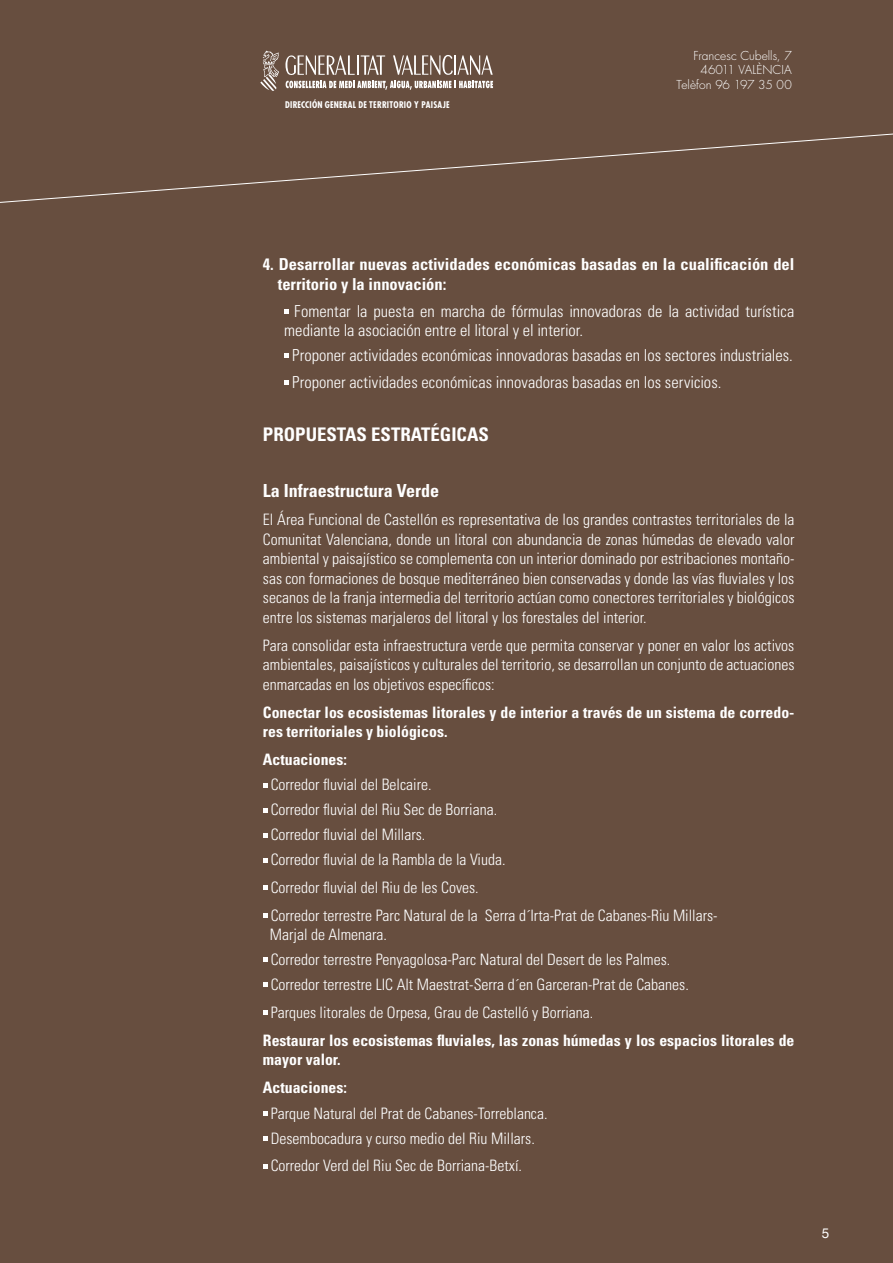
<style>
.page{position:relative;width:893px;height:1263px;background:#674e3f}
.page>*{position:absolute;margin:0;border:0;box-sizing:border-box;transform-origin:0 0}
._02_INTRO_TITULO{font:700 condensed 18.75px "Univers";color:#fff}
._02_INTRO_TITULO-2{font:700 condensed 18px "Univers";color:#fff}
._02_Areas_TXT_3_tabu{font:300 condensed 16.5px/18.8px "Univers";color:#fff}
._02_Areas_TXT_2_sang{font:700 condensed 16.5px/19.5px "Univers";color:#fff}
._02_Areas_TXT{font:300 condensed 15.75px/19.5px "Univers";color:#fff;text-align:justify}
._02_Areas_TXT__2{font:300 condensed 15.75px "Univers";color:#fff}
._02_Areas_TXT-2{font:700 condensed 15.75px/19.5px "Univers";color:#fff}
.t1{font:13.5px "Helvetica Neue";color:#fff}
.t2{font:300 12px/14.4px "Futura";letter-spacing:.005em;color:#fff;text-align:right}
.t3{font:700 condensed 9px "Futura";letter-spacing:.025em;color:#fff}
</style>
<div class="page">
<svg style="left:0;top:133px;width:893px;height:70px"></svg>
<svg style="left:260px;top:51px;width:19px;height:40px"></svg>
<svg style="left:285px;top:55px;width:208px;height:35px"></svg>
<svg style="left:284px;top:310px;width:4px;height:4px"></svg>
<svg style="left:284px;top:353px;width:4px;height:5px"></svg>
<svg style="left:284px;top:381px;width:4px;height:4px"></svg>
<svg style="left:263px;top:783px;width:4px;height:4px"></svg>
<svg style="left:263px;top:808px;width:4px;height:4px"></svg>
<svg style="left:263px;top:833px;width:4px;height:4px"></svg>
<svg style="left:263px;top:858px;width:4px;height:4px"></svg>
<svg style="left:263px;top:886px;width:4px;height:4px"></svg>
<svg style="left:263px;top:913px;width:4px;height:5px"></svg>
<svg style="left:263px;top:958px;width:4px;height:4px"></svg>
<svg style="left:263px;top:983px;width:4px;height:4px"></svg>
<svg style="left:263px;top:1011px;width:4px;height:4px"></svg>
<svg style="left:263px;top:1111px;width:4px;height:4px"></svg>
<svg style="left:263px;top:1136px;width:4px;height:4px"></svg>
<svg style="left:263px;top:1164px;width:4px;height:4px"></svg>
<p class="t3" style="left:285px;top:99px;width:166px">DIRECCIÓN GENERAL DE TERRITORIO Y PAISAJE</p>
<p class="t2" style="left:677px;top:49px;width:117px">Francesc Cubells, 7<br>46011 Valènc ia<br>Telèfon 96 197 35 00</p>
<p class="_02_Areas_TXT_2_sang" style="left:278px;top:254px;width:518px;text-indent:-15px">4. Desarrollar nuevas actividades económicas basadas en la cualificación del territorio y la innovación:</p>
<p class="_02_Areas_TXT_3_tabu" style="left:284px;top:302px;width:512px;text-indent:10px">Fomentar la puesta en marcha de fórmulas innovadoras de la actividad turística mediante la asociación entre el litoral y el interior.</p>
<p class="_02_Areas_TXT_3_tabu" style="left:292px;top:345px;width:502px">Proponer actividades económicas innovadoras basadas en los sectores industriales.</p>
<p class="_02_Areas_TXT_3_tabu" style="left:292px;top:373px;width:431px">Proponer actividades económicas innovadoras basadas en los servicios.</p>
<p class="_02_INTRO_TITULO" style="left:263px;top:423px;width:216px">PROPUESTAS ESTRATÉGICAS</p>
<p class="_02_INTRO_TITULO-2" style="left:263px;top:480px;width:178px">La Infraestructura Verde</p>
<p class="_02_Areas_TXT" style="left:263px;top:510px;width:533px">El Área Funcional de Castellón es representativa de los grandes contrastes territoriales de la Comunitat Valenciana, donde un litoral con abundancia de zonas húmedas de elevado valor ambiental y paisajístico se complementa con un interior dominado por estribaciones montaño&shy;sas con formaciones de bosque mediterráneo bien conservadas y donde las vías fluviales y los secanos de la franja intermedia del territorio actúan como conectores territoriales y biológicos entre los sistemas marjaleros del litoral y los forestales del interior.</p>
<p class="_02_Areas_TXT" style="left:263px;top:635px;width:533px">Para consolidar esta infraestructura verde que permita conservar y poner en valor los activos ambientales, paisajísticos y culturales del territorio, se desarrollan un conjunto de actuaciones enmarcadas en los objetivos específicos:</p>
<p class="_02_Areas_TXT-2" style="left:263px;top:702px;width:533px">Conectar los ecosistemas litorales y de interior a través de un sistema de corredo&shy;res territoriales y biológicos.</p>
<p class="_02_Areas_TXT-2" style="left:263px;top:750px;width:85px">Actuaciones:</p>
<p class="_02_Areas_TXT__2" style="left:271px;top:775px;width:162px">Corredor fluvial del Belcaire.</p>
<p class="_02_Areas_TXT__2" style="left:271px;top:800px;width:228px">Corredor fluvial del Riu Sec de Borriana.</p>
<p class="_02_Areas_TXT__2" style="left:271px;top:825px;width:156px">Corredor fluvial del Millars.</p>
<p class="_02_Areas_TXT__2" style="left:271px;top:850px;width:236px">Corredor fluvial de la Rambla de la Viuda.</p>
<p class="_02_Areas_TXT__2" style="left:271px;top:878px;width:210px">Corredor fluvial del Riu de les Coves.</p>
<p class="_02_Areas_TXT__2" style="left:271px;top:906px;width:448px">Corredor terrestre Parc Natural de la Serra d´Irta-Prat de Cabanes-Riu Millars-</p>
<p class="_02_Areas_TXT__2" style="left:270px;top:925px;width:119px">Marjal de Almenara.</p>
<p class="_02_Areas_TXT__2" style="left:271px;top:950px;width:401px">Corredor terrestre Penyagolosa-Parc Natural del Desert de les Palmes.</p>
<p class="_02_Areas_TXT__2" style="left:271px;top:975px;width:420px">Corredor terrestre LIC Alt Maestrat-Serra d´en Garceran-Prat de Cabanes.</p>
<p class="_02_Areas_TXT__2" style="left:271px;top:1003px;width:324px">Parques litorales de Orpesa, Grau de Castelló y Borriana.</p>
<p class="_02_Areas_TXT-2" style="left:263px;top:1030px;width:533px">Restaurar los ecosistemas fluviales, las zonas húmedas y los espacios litorales de mayor valor.</p>
<p class="_02_Areas_TXT-2" style="left:263px;top:1078px;width:85px">Actuaciones:</p>
<p class="_02_Areas_TXT__2" style="left:271px;top:1103px;width:278px">Parque Natural del Prat de Cabanes-Torreblanca.</p>
<p class="_02_Areas_TXT__2" style="left:271px;top:1128px;width:266px">Desembocadura y curso medio del Riu Millars.</p>
<p class="_02_Areas_TXT__2" style="left:271px;top:1156px;width:253px">Corredor Verd del Riu Sec de Borriana-Betxí.</p>
<p class="t1" style="left:822px;top:1225px;width:9px">5</p>
</div>
